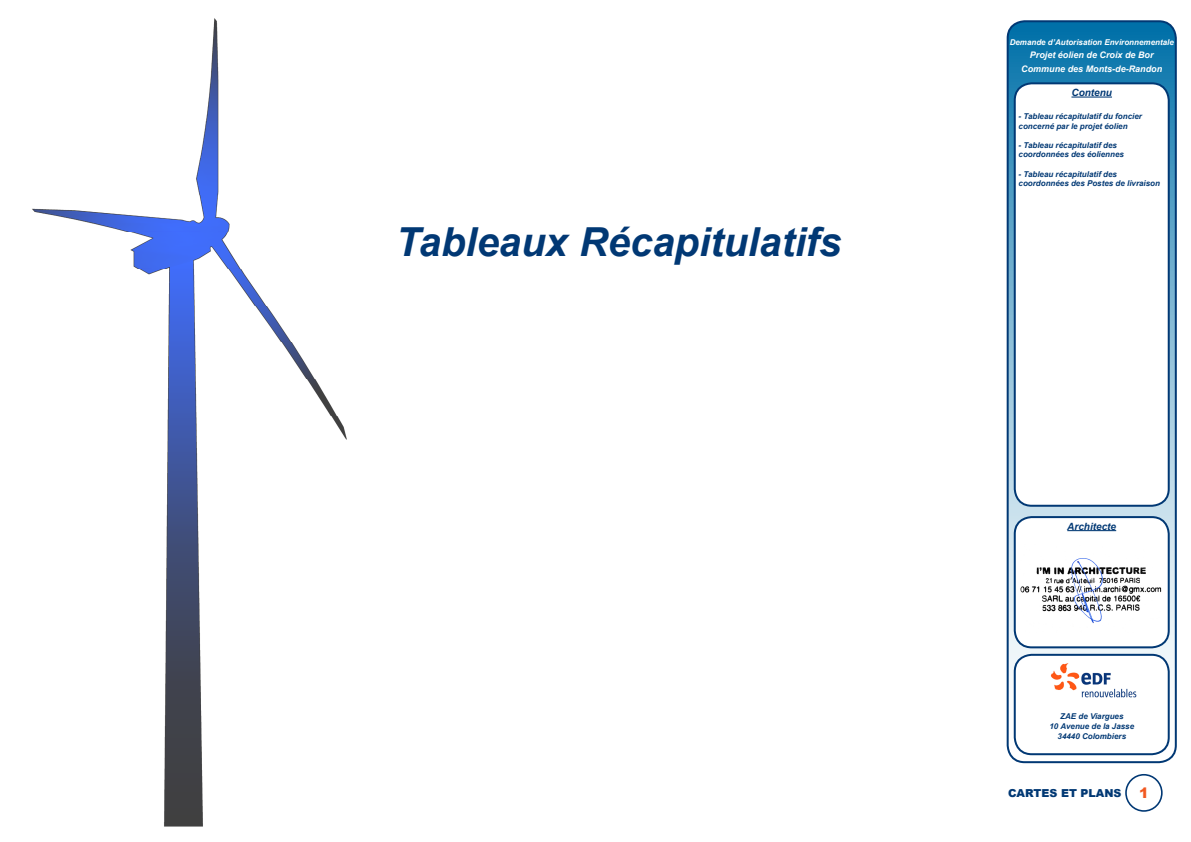
<style>
.page{position:relative;width:1191px;height:842px;background:#fff}
.page>*{position:absolute;margin:0;border:0;box-sizing:border-box;transform-origin:0 0}
.t1{font:italic 700 40px "Arial";color:#013874}
.t2{font:900 14.4px "Arial";color:#f15921}
.t3{font:900 11px "Arial";color:#013874}
.t4{font:italic 700 10px "Arial";color:#013874}
.t5{font:italic 700 9px/13.6px "Arial";color:#fff;text-align:center}
.t6{font:italic 700 8px/9.6px "Arial";color:#013874}
.t7{font:italic 700 8px "Arial";color:#fff}
</style>
<div class="page">
<div style="left:1125px;top:774px;width:37px;height:38px;border:2px solid #013874;border-radius:50%"></div>
<svg style="left:1007px;top:21px;width:168px;height:741px;background:#5ea3c7"></svg>
<div style="left:1006px;top:20px;width:170px;height:743px;border:2px solid #013874;border-radius:17px"></div>
<div style="left:1014px;top:655px;width:154px;height:99px;background:#fff;border-radius:17px"></div>
<div style="left:1013px;top:654px;width:156px;height:101px;border:2px solid #013874;border-radius:17px"></div>
<div style="left:1014px;top:517px;width:154px;height:130px;background:#fff;border-radius:17px"></div>
<div style="left:1013px;top:516px;width:156px;height:132px;border:2px solid #013874;border-radius:17px"></div>
<hr style="left:1067px;top:530px;width:49px;height:1px;background:#013874">
<div style="left:1014px;top:83px;width:154px;height:423px;background:#fff;border-radius:17px"></div>
<div style="left:1013px;top:82px;width:156px;height:425px;border:2px solid #013874;border-radius:17px"></div>
<img style="left:1020px;top:558px;width:142px;height:66px">
<img style="left:1050px;top:663px;width:87px;height:35px">
<hr style="left:1071px;top:97px;width:41px;height:1px;background:#013874">
<img style="left:32px;top:18px;width:315px;height:809px">
<h1 class="t1" style="left:396px;top:215px;width:447px">Tableaux Récapitulatifs</h1>
<p class="t7" style="left:1009px;top:36px;width:166px">Demande d’Autorisation Environnementale</p>
<p class="t5" style="left:1021px;top:49px;width:143px">Projet éolien de Croix de Bor<br>Commune des Monts-de-Randon</p>
<p class="t4" style="left:1071px;top:86px;width:42px">Contenu</p>
<p class="t6" style="left:1018px;top:112px;width:125px">- Tableau récapitulatif du foncier concerné par le projet éolien</p>
<p class="t6" style="left:1018px;top:140px;width:107px">- Tableau récapitulatif des coordonnées des éoliennes</p>
<p class="t6" style="left:1018px;top:169px;width:143px">- Tableau récapitulatif des coordonnées des Postes de livraison</p>
<p class="t4" style="left:1067px;top:519px;width:50px">Architecte</p>
<p class="t6" style="left:1049px;top:712px;width:86px;line-height:10px;text-align:center">ZAE de Viargues<br>10 Avenue de la Jasse<br>34440 Colombiers</p>
<h3 class="t3" style="left:1008px;top:785px;width:115px">CARTES ET PLANS</h3>
<h2 class="t2" style="left:1139px;top:782px;width:11px">1</h2>
</div>
